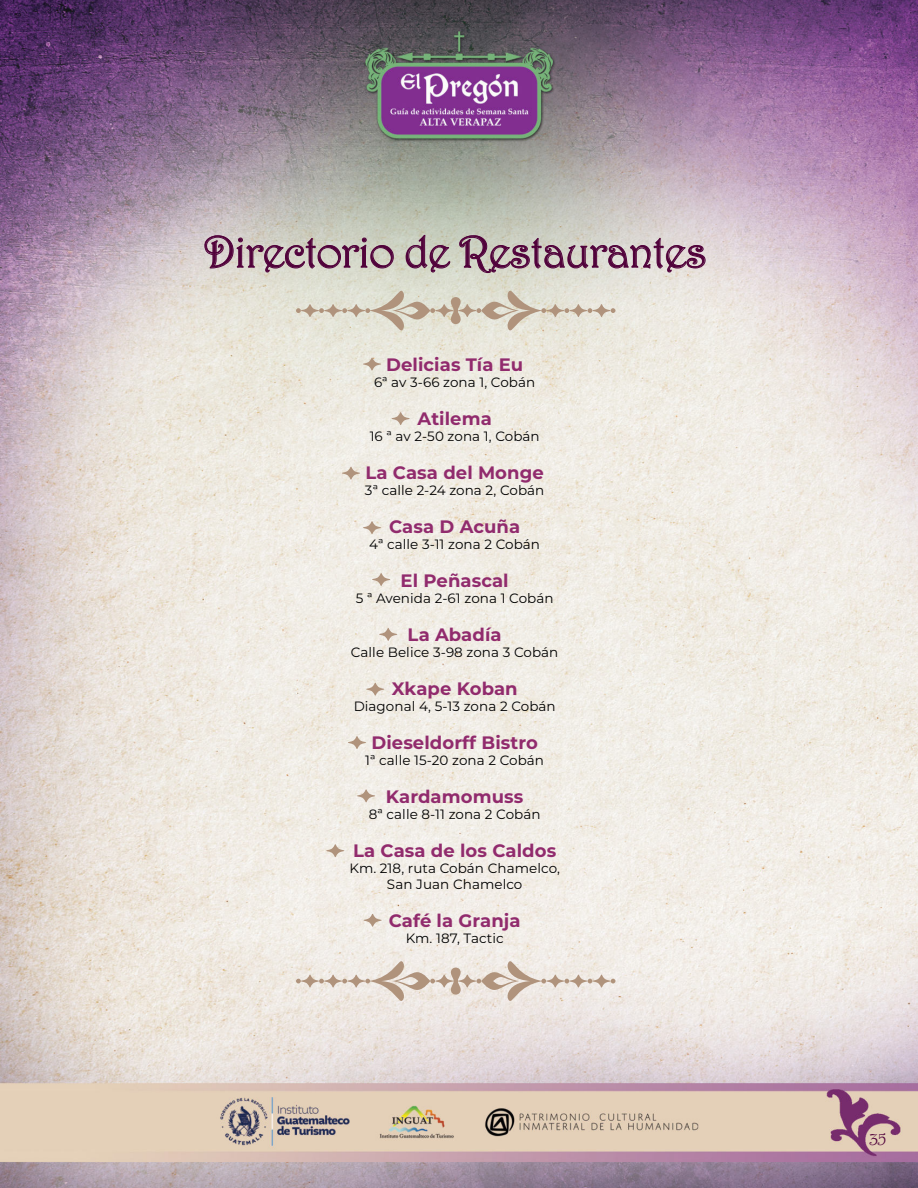
<style>
.page{position:relative;width:918px;height:1188px;background:#fff}
.page>*{position:absolute;margin:0;border:0;box-sizing:border-box;transform-origin:0 0}
.t1{font:45px "Harrington";letter-spacing:-.025em;color:#51023b}
.t2{font:700 18px "Montserrat";letter-spacing:.005em;color:#912b6d}
.t3{font:18px "Harrington";color:#51023b}
.t4{font:13.5px/16.2px "Montserrat";letter-spacing:.005em;color:#000;text-align:center}
</style>
<div class="page">
<img style="left:0;top:0;width:918px;height:1188px">
<svg style="left:204px;top:235px;width:190px;height:38px;background:#bfb2b1"></svg>
<svg style="left:406px;top:216px;width:45px;height:57px;background:#bbb6ae"></svg>
<svg style="left:459px;top:235px;width:247px;height:38px;background:#c0b1b3"></svg>
<svg style="left:296px;top:287px;width:319px;height:47px;background:#dbd6c7"></svg>
<svg style="left:296px;top:958px;width:319px;height:46px;background:#e5dbd2"></svg>
<svg style="left:363px;top:358px;width:18px;height:13px"></svg>
<svg style="left:392px;top:412px;width:18px;height:13px"></svg>
<svg style="left:342px;top:467px;width:18px;height:13px"></svg>
<svg style="left:363px;top:521px;width:18px;height:13px"></svg>
<svg style="left:372px;top:573px;width:18px;height:13px"></svg>
<svg style="left:379px;top:628px;width:18px;height:13px"></svg>
<svg style="left:366px;top:683px;width:18px;height:13px"></svg>
<svg style="left:348px;top:736px;width:18px;height:13px"></svg>
<svg style="left:357px;top:789px;width:18px;height:13px"></svg>
<svg style="left:326px;top:844px;width:18px;height:13px"></svg>
<svg style="left:363px;top:914px;width:19px;height:13px"></svg>
<h1 class="t1" style="left:204px;top:227px;width:504px">Directorio de Restaurantes</h1>
<h2 class="t2" style="left:386px;top:354px;width:139px">Delicias Tía Eu</h2>
<p class="t4" style="left:374px;top:374px;width:163px">6ª av 3-66 zona 1, Cobán</p>
<h2 class="t2" style="left:418px;top:408px;width:76px">Atilema</h2>
<p class="t4" style="left:370px;top:428px;width:172px">16 ª av 2-50 zona 1, Cobán</p>
<h2 class="t2" style="left:365px;top:462px;width:180px">La Casa del Monge</h2>
<p class="t4" style="left:365px;top:482px;width:181px">3ª calle 2-24 zona 2, Cobán</p>
<h2 class="t2" style="left:389px;top:516px;width:133px">Casa D Acuña</h2>
<p class="t4" style="left:369px;top:536px;width:172px">4ª calle 3-11 zona 2 Cobán</p>
<h2 class="t2" style="left:401px;top:570px;width:110px">El Peñascal</h2>
<p class="t4" style="left:356px;top:590px;width:199px">5 ª Avenida 2-61 zona 1 Cobán</p>
<h2 class="t2" style="left:408px;top:624px;width:96px">La Abadía</h2>
<p class="t4" style="left:351px;top:644px;width:209px">Calle Belice 3-98 zona 3 Cobán</p>
<h2 class="t2" style="left:392px;top:678px;width:127px">Xkape Koban</h2>
<p class="t4" style="left:354px;top:698px;width:204px">Diagonal 4, 5-13 zona 2 Cobán</p>
<h2 class="t2" style="left:371px;top:732px;width:168px">Dieseldorff Bistro</h2>
<p class="t4" style="left:365px;top:752px;width:180px">1ª calle 15-20 zona 2 Cobán</p>
<h2 class="t2" style="left:386px;top:786px;width:139px">Kardamomuss</h2>
<p class="t4" style="left:369px;top:806px;width:173px">8ª calle 8-11 zona 2 Cobán</p>
<h2 class="t2" style="left:353px;top:840px;width:205px">La Casa de los Caldos</h2>
<p class="t4" style="left:349px;top:860px;width:212px">Km. 218, ruta Cobán Chamelco,<br>San Juan Chamelco</p>
<h2 class="t2" style="left:389px;top:911px;width:133px">Café la Granja</h2>
<p class="t4" style="left:406px;top:930px;width:99px">Km. 187, Tactic</p>
<h2 class="t3" style="left:869px;top:1129px;width:19px">35</h2>
</div>
